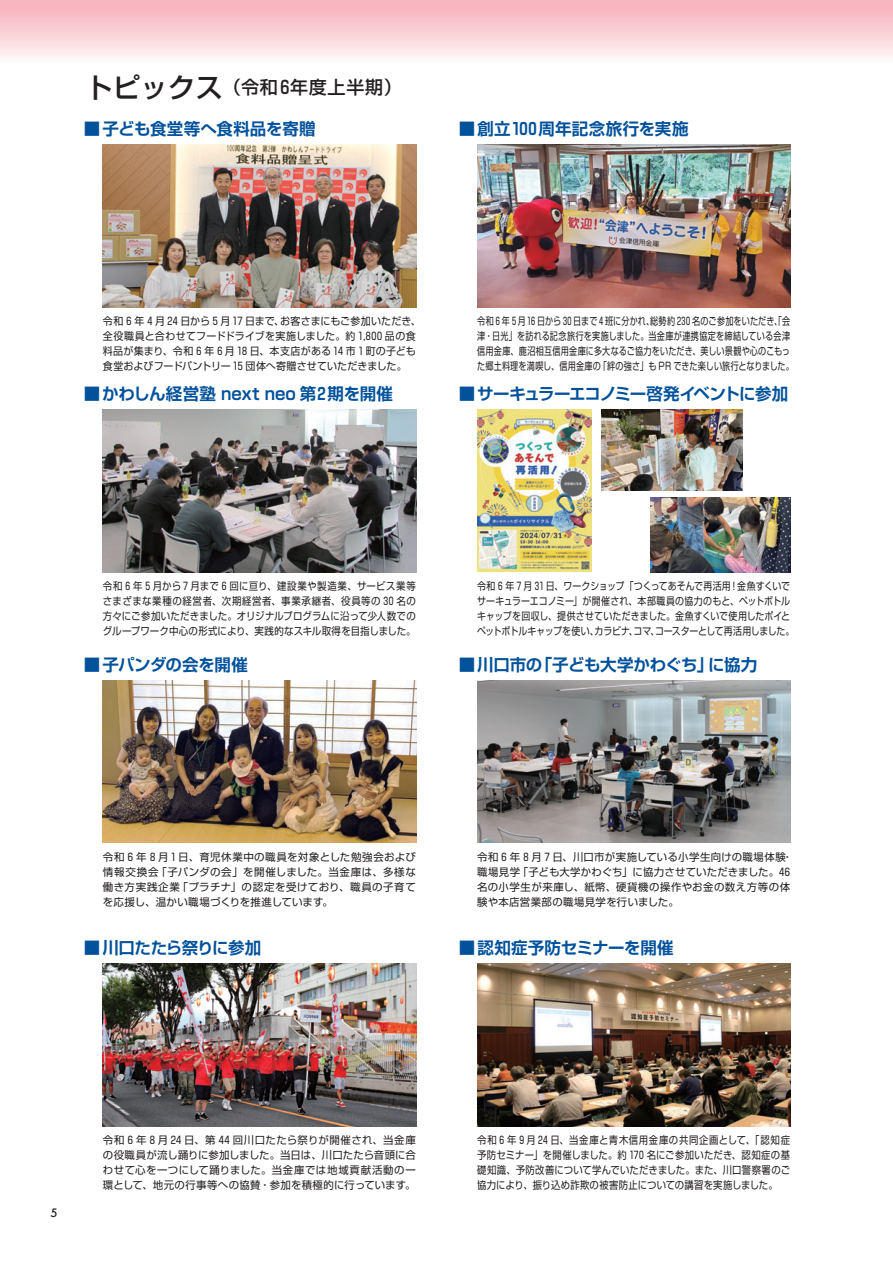
<style>
.page{position:relative;width:893px;height:1263px;background:#fff}
.page>*{position:absolute;margin:0;border:0;box-sizing:border-box;transform-origin:0 0}
.t1{font:18px "Shin Go Pr 6 N Medium 90 pv RKSJ H";letter-spacing:.04em;color:#231f20}
.t2{font:16.5px "Shin Go Pr 6 N De Bold 90 pv RKSJ H";letter-spacing:-.02em;color:#01519b}
.t3{font:16.5px "Shin Go Pr 6 N De Bold 90 pv RKSJ H";letter-spacing:-.04em;color:#01519b}
.t4{font:16.5px "Shin Go Pr 6 N De Bold 90 pv RKSJ H";letter-spacing:.02em;color:#01519b}
.t5{font:500 12.75px "Futura PT";color:#231f20}
.t6{font:10.5px/15px "Shin Go Pr 6 N Regular 90 pv RKSJ H";letter-spacing:.02em;color:#231f20;text-align:justify}
.t7{font:10.5px/15px "Shin Go Pr 6 N Regular 90 pv RKSJ H";letter-spacing:.02em;color:#231f20;scale:.77 1}
.t8{font:10.5px/15px "Shin Go Pr 6 N Regular 90 pv RKSJ H";letter-spacing:-.005em;color:#231f20;scale:.85 1}
.t9{font:10.5px/15px "Shin Go Pr 6 N Regular 90 pv RKSJ H";letter-spacing:.02em;color:#231f20;text-align:justify;scale:.89 1}
.t10{font:10.5px/15px "Shin Go Pr 6 N Regular 90 pv RKSJ H";letter-spacing:.02em;color:#231f20;text-align:justify;scale:.9 1}
.t11{font:10.5px/15px "Shin Go Pr 6 N Regular 90 pv RKSJ H";letter-spacing:.02em;color:#231f20;scale:.95 1}
.s1{font-size:27.6px}
</style>
<div class="page">
<div style="left:0;top:0;width:893px;height:64px;background:linear-gradient(to bottom,#f7adb7,#fef8f8)"></div>
<img style="left:103px;top:145px;width:314px;height:162px">
<img style="left:103px;top:410px;width:314px;height:162px">
<img style="left:103px;top:680px;width:314px;height:163px">
<img style="left:103px;top:964px;width:314px;height:162px">
<img style="left:477px;top:145px;width:314px;height:162px">
<img style="left:477px;top:410px;width:114px;height:161px">
<img style="left:477px;top:680px;width:314px;height:163px">
<img style="left:477px;top:963px;width:314px;height:163px">
<img style="left:602px;top:410px;width:140px;height:81px">
<img style="left:651px;top:497px;width:140px;height:75px">
<h1 class="t1" style="left:85px;top:81px;width:318px"><span class="s1">トピックス</span>（令和6年度上半期）</h1>
<h2 class="t2" style="left:84px;top:123px;width:233px">■子ども食堂等へ食料品を寄贈</h2>
<h2 class="t4" style="left:459px;top:123px;width:231px">■創立100周年記念旅行を実施</h2>
<p class="t11" style="left:103px;top:315px;width:336px">令和 6 年 4 月 24 日から 5 月 17 日まで、お客さまにもご参加いただき、全役職員と合わせてフードドライブを実施しました。約 1,800 品の食料品が集まり、令和 6 年 6 月 18 日、本支店がある 14 市 1 町の子ども食堂およびフードパントリー 15 団体へ寄贈させていただきました。</p>
<h2 class="t2" style="left:84px;top:388px;width:311px">■かわしん経営塾 next neo 第2期を開催</h2>
<p class="t7" style="left:477px;top:315px;width:413px">令和 6 年 5 月 16 日から 30 日まで 4 班に分かれ、総勢約 230 名のご参加をいただき、「会津・日光」を訪れる記念旅行を実施しました。当金庫が連携協定を締結している会津信用金庫、鹿沼相互信用金庫に多大なるご協力をいただき、美しい景観や心のこもった郷土料理を満喫し、信用金庫の「絆の強さ」も PR できた楽しい旅行となりました。</p>
<h2 class="t3" style="left:459px;top:388px;width:331px">■サーキュラーエコノミー啓発イベントに参加</h2>
<p class="t10" style="left:103px;top:580px;width:349px">令和 6 年 5 月から 7 月まで 6 回に亘り、建設業や製造業、サービス業等さまざまな業種の経営者、次期経営者、事業承継者、役員等の 30 名の方々にご参加いただきました。オリジナルプログラムに沿って少人数でのグループワーク中心の形式により、実践的なスキル取得を目指しました。</p>
<h2 class="t2" style="left:84px;top:658px;width:165px">■子パンダの会を開催</h2>
<p class="t8" style="left:477px;top:580px;width:375px">令和 6 年 7 月 31 日、ワークショップ「つくってあそんで再活用！金魚すくいでサーキュラーエコノミー」が開催され、本部職員の協力のもと、ペットボトルキャップを回収し、提供させていただきました。金魚すくいで使用したポイとペットボトルキャップを使い、カラビナ、コマ、コースターとして再活用しました。</p>
<h2 class="t2" style="left:459px;top:658px;width:300px">■川口市の「子ども大学かわぐち」に協力</h2>
<p class="t6" style="left:103px;top:850px;width:314px">令和 6 年 8 月 1 日、育児休業中の職員を対象とした勉強会および情報交換会「子パンダの会」を開催しました。当金庫は、多様な働き方実践企業「プラチナ」の認定を受けており、職員の子育てを応援し、温かい職場づくりを推進しています。</p>
<h2 class="t3" style="left:84px;top:942px;width:179px">■ 川口たたら祭りに参加</h2>
<p class="t6" style="left:477px;top:850px;width:317px;text-align:left">令和 6 年 8 月 7 日、川口市が実施している小学生向けの職場体験・職場見学「子ども大学かわぐち」に協力させていただきました。46名の小学生が来庫し、紙幣、硬貨機の操作やお金の数え方等の体験や本店営業部の職場見学を行いました。</p>
<h2 class="t2" style="left:459px;top:942px;width:216px">■認知症予防セミナーを開催</h2>
<p class="t5" style="left:50px;top:1205px;width:9px">5</p>
<p class="t6" style="left:103px;top:1134px;width:314px">令和 6 年 8 月 24 日、第 44 回川口たたら祭りが開催され、当金庫の役職員が流し踊りに参加しました。当日は、川口たたら音頭に合わせて心を一つにして踊りました。当金庫では地域貢献活動の一環として、地元の行事等への協賛・参加を積極的に行っています。</p>
<p class="t9" style="left:477px;top:1134px;width:353px">令和 6 年 9 月 24 日、当金庫と青木信用金庫の共同企画として、「認知症予防セミナー」を開催しました。約 170 名にご参加いただき、認知症の基礎知識、予防改善について学んでいただきました。また、川口警察署のご協力により、振り込め詐欺の被害防止についての講習を実施しました。</p>
</div>
